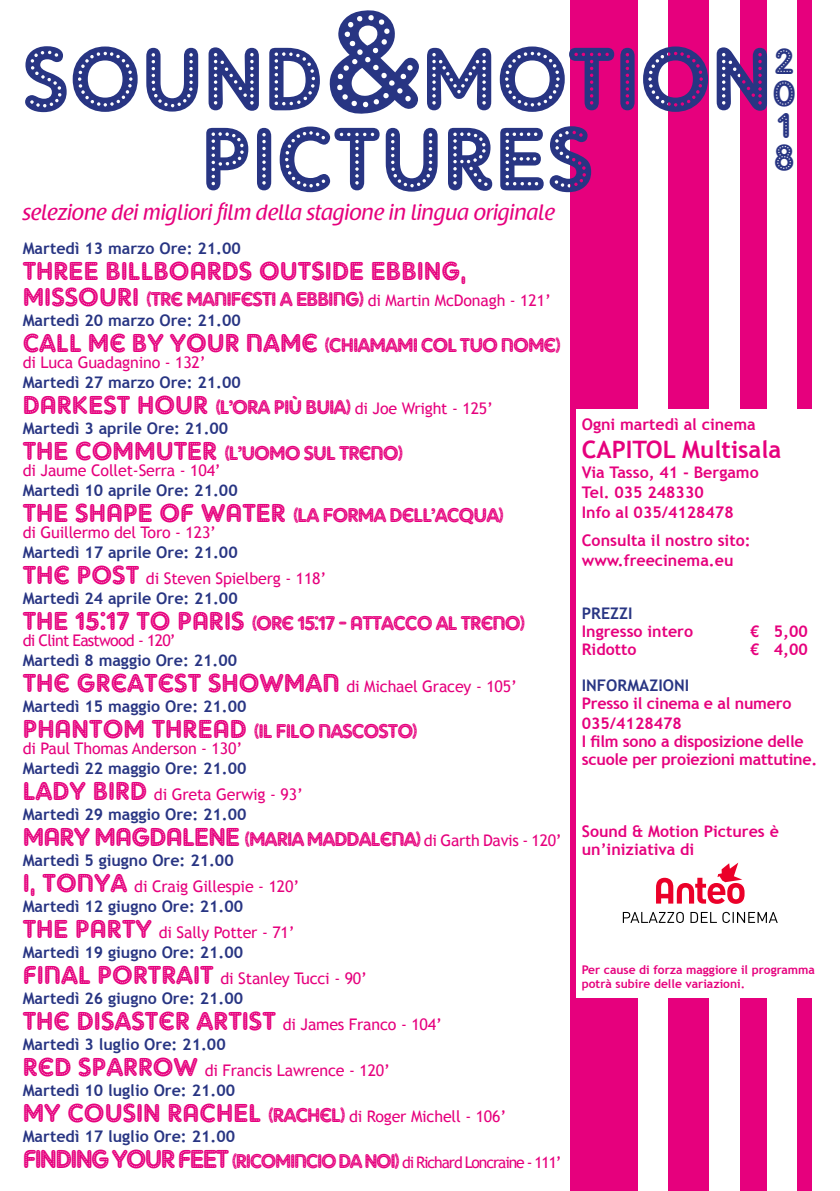
<style>
.page{position:relative;width:840px;height:1191px;background:#fff}
.page>*{position:absolute;margin:0;border:0;box-sizing:border-box;transform-origin:0 0}
.t1{font:90px/80px "Adam Gorry Lights";color:#283583;text-align:center}
.t2{font:36px/32px "Adam Gorry Lights";color:#283583}
.t3{font:26px "Adam Gorry Lights";color:#e6007d}
.t4{font:700 24px "Trebuchet MS";color:#e6007d}
.t5{font:22px "Raspoutine Classic";letter-spacing:-.01em;color:#e6007d}
.t6{font:20px "Adam Gorry Lights";letter-spacing:-.05em;color:#e6007d}
.t7{font:700 16px/26px "Trebuchet MS";color:#283583}
.t8{font:700 16px/20px "Trebuchet MS";color:#e6007d}
.t9{font:16px "Trebuchet MS";letter-spacing:-.01em;color:#e6007d}
.t10{font:16px "Trebuchet MS";letter-spacing:-.05em;color:#e6007d}
.t11{font:700 12px/14px "Trebuchet MS";color:#e6007d}
.s1{font-size:140px}
.s2{font-size:26px}
.s3{font-family:"Trebuchet MS";font-size:16px}
.s4{font-family:"Adam Gorry Lights";font-weight:400;font-size:26px;color:#e6007d}
.s5{font-family:"Adam Gorry Lights";font-weight:400;font-size:20px;color:#e6007d}
.s6{font-weight:400;color:#e6007d}
</style>
<div class="page">
<div style="left:569px;top:38px;width:6px;height:1153px;background:#e6007d"></div>
<div style="left:569px;top:0;width:68px;height:409px;background:#e6007d"></div>
<div style="left:667px;top:0;width:40px;height:409px;background:#e6007d"></div>
<div style="left:739px;top:0;width:26px;height:409px;background:#e6007d"></div>
<div style="left:796px;top:0;width:14px;height:409px;background:#e6007d"></div>
<div style="left:569px;top:998px;width:68px;height:193px;background:#e6007d"></div>
<div style="left:667px;top:998px;width:40px;height:193px;background:#e6007d"></div>
<div style="left:739px;top:998px;width:26px;height:193px;background:#e6007d"></div>
<div style="left:796px;top:998px;width:14px;height:193px;background:#e6007d"></div>
<svg style="left:622px;top:912px;width:155px;height:11px"></svg>
<svg style="left:656px;top:862px;width:88px;height:42px"></svg>
<h1 class="t1" style="left:23px;top:37px;width:750px">SOUND<span class="s1">&amp;</span>MOTION<br>PICTURES</h1>
<h3 class="t5" style="left:23px;top:200px;width:533px">selezione dei migliori film della stagione in lingua originale</h3>
<h2 class="t2" style="left:772px;top:45px;width:25px">2<br>0<br>1<br>8</h2>
<p class="t7" style="left:23px;top:235px;width:220px">Martedì 13 marzo Ore: 21.00</p>
<h3 class="t3" style="left:23px;top:255px;width:445px">THREE BILLBOARDS OUTSIDE EBBING,</h3>
<p class="t6" style="left:23px;top:287px;width:529px"><span class="s2">MISSOURI</span> (TRE MANIFESTI A EBBING) <span class="s3">di Martin McDonagh - 121’</span></p>
<p class="t7" style="left:23px;top:307px;width:220px">Martedì 20 marzo Ore: 21.00</p>
<p class="t6" style="left:23px;top:333px;width:539px"><span class="s2">CALL ME BY YOUR NAME</span> (CHIAMAMI COL TUO NOME)</p>
<p class="t9" style="left:23px;top:353px;width:184px">di Luca Guadagnino - 132’</p>
<p class="t7" style="left:23px;top:369px;width:471px">Martedì 27 marzo Ore: 21.00<br><span class="s4">DARKEST HOUR</span> <span class="s5">(L’ORA PIÙ BUIA)</span> <span class="s6">di Joe Wright - 125’</span></p>
<p class="t7" style="left:23px;top:415px;width:207px">Martedì 3 aprile Ore: 21.00</p>
<p class="t6" style="left:23px;top:441px;width:382px"><span class="s2">THE COMMUTER</span> (L’UOMO SUL TRENO)</p>
<p class="t9" style="left:23px;top:461px;width:199px">di Jaume Collet-Serra - 104’</p>
<p class="t7" style="left:23px;top:477px;width:216px">Martedì 10 aprile Ore: 21.00</p>
<p class="t6" style="left:23px;top:503px;width:483px"><span class="s2">THE SHAPE OF WATER</span> (LA FORMA DELL’ACQUA)</p>
<p class="t9" style="left:23px;top:523px;width:195px">di Guillermo del Toro - 123’</p>
<p class="t7" style="left:23px;top:539px;width:305px">Martedì 17 aprile Ore: 21.00<br><span class="s4">THE POST</span> <span class="s6">di Steven Spielberg - 118’</span></p>
<p class="t7" style="left:23px;top:585px;width:216px">Martedì 24 aprile Ore: 21.00</p>
<p class="t6" style="left:23px;top:611px;width:504px"><span class="s2">THE 15:17 TO PARIS</span> (ORE 15:17 - ATTACCO AL TRENO)</p>
<p class="t10" style="left:23px;top:631px;width:154px">di Clint Eastwood - 120’</p>
<p class="t7" style="left:23px;top:647px;width:495px">Martedì 8 maggio Ore: 21.00<br><span class="s4">THE GREATEST SHOWMAN</span> <span class="s6">di Michael Gracey - 105’</span></p>
<p class="t7" style="left:23px;top:693px;width:225px">Martedì 15 maggio Ore: 21.00</p>
<p class="t6" style="left:23px;top:719px;width:396px"><span class="s2">PHANTOM THREAD</span> (IL FILO NASCOSTO)</p>
<p class="t9" style="left:23px;top:739px;width:221px">di Paul Thomas Anderson - 130’</p>
<p class="t7" style="left:23px;top:755px;width:281px">Martedì 22 maggio Ore: 21.00<br><span class="s4">LADY BIRD</span> <span class="s6">di Greta Gerwig - 93’</span></p>
<p class="t7" style="left:23px;top:801px;width:540px">Martedì 29 maggio Ore: 21.00<br><span class="s4">MARY MAGDALENE</span> <span class="s5">(MARIA MADDALENA)</span> <span class="s6">di Garth Davis - 120’</span></p>
<p class="t7" style="left:23px;top:847px;width:278px">Martedì 5 giugno Ore: 21.00<br><span class="s4">I, TONYA</span> <span class="s6">di Craig Gillespie - 120’</span></p>
<p class="t7" style="left:23px;top:893px;width:273px">Martedì 12 giugno Ore: 21.00<br><span class="s4">THE PARTY</span> <span class="s6">di Sally Potter - 71’</span></p>
<p class="t7" style="left:23px;top:939px;width:345px">Martedì 19 giugno Ore: 21.00<br><span class="s4">FINAL PORTRAIT</span> <span class="s6">di Stanley Tucci - 90’</span></p>
<p class="t7" style="left:23px;top:985px;width:420px">Martedì 26 giugno Ore: 21.00<br><span class="s4">THE DISASTER ARTIST</span> <span class="s6">di James Franco - 104’</span></p>
<p class="t7" style="left:23px;top:1031px;width:368px">Martedì 3 luglio Ore: 21.00<br><span class="s4">RED SPARROW</span> <span class="s6">di Francis Lawrence - 120’</span></p>
<p class="t7" style="left:23px;top:1077px;width:485px">Martedì 10 luglio Ore: 21.00<br><span class="s4">MY COUSIN RACHEL</span> <span class="s5">(RACHEL)</span> <span class="s6">di Roger Michell - 106’</span></p>
<p class="t7" style="left:23px;top:1123px;width:540px">Martedì 17 luglio Ore: 21.00<br><span class="s4">FINDING YOUR FEET</span> <span class="s5">(RICOMINCIO DA NOI)</span> <span class="s6">di Richard Loncraine - 111’</span></p>
<p class="t8" style="left:581px;top:414px;width:175px">Ogni martedì al cinema</p>
<h3 class="t4" style="left:581px;top:434px;width:201px">CAPITOL Multisala</h3>
<p class="t8" style="left:581px;top:462px;width:178px">Via Tasso, 41 - Bergamo<br>Tel. 035 248330<br>Info al 035/4128478</p>
<p class="t8" style="left:581px;top:530px;width:170px">Consulta il nostro sito: www.freecinema.eu</p>
<p class="t7" style="left:581px;top:600px;width:52px">PREZZI</p>
<p class="t8" style="left:581px;top:621px;width:113px">Ingresso intero</p>
<p class="t8" style="left:749px;top:621px;width:59px">€ 5,00</p>
<p class="t8" style="left:581px;top:639px;width:56px">Ridotto</p>
<p class="t8" style="left:749px;top:639px;width:59px">€ 4,00</p>
<p class="t7" style="left:581px;top:672px;width:109px">INFORMAZIONI</p>
<p class="t8" style="left:581px;top:693px;width:211px">Presso il cinema e al numero<br>035/4128478</p>
<p class="t8" style="left:581px;top:732px;width:237px;line-height:18px">I film sono a disposizione delle scuole per proiezioni mattutine.</p>
<p class="t8" style="left:581px;top:822px;width:198px;line-height:18px">Sound &amp; Motion Pictures è un’iniziativa di</p>
<p class="t11" style="left:581px;top:963px;width:234px">Per cause di forza maggiore il programma potrà subire delle variazioni.</p>
</div>
